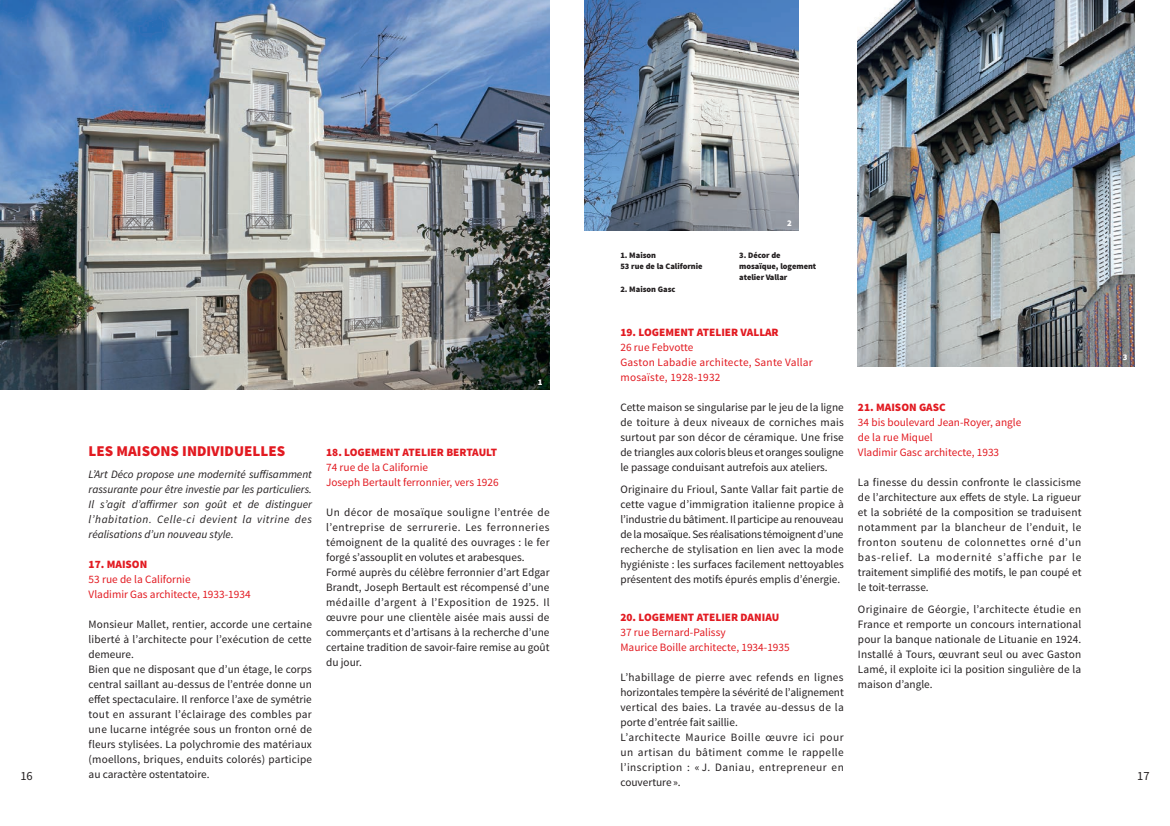
<style>
.page{position:relative;width:1170px;height:826px;background:#fff}
.page>*{position:absolute;margin:0;border:0;box-sizing:border-box;transform-origin:0 0}
.t1{font:900 15px "Source Sans Pro";color:#e21a21}
.t2{font:12.5px "Source Sans Pro";color:#231f20}
.t3{font:11.25px/15px "Source Sans Pro";letter-spacing:.005em;color:#231f20;text-align:justify}
.t4{font:11.25px/15px "Source Sans Pro";letter-spacing:.03em;color:#231f20}
.t5{font:11.25px/15px "Source Sans Pro";color:#e21a21}
.t6{font:italic 11.25px/15px "Source Sans Pro";color:#231f20;text-align:justify}
.t7{font:900 11.25px "Source Sans Pro";color:#e21a21}
.t8{font:11.25px/15px "Source Sans Pro";letter-spacing:.02em;color:#e21a21}
.t9{font:900 8.75px "Source Sans Pro";color:#fff}
.t10{font:900 8.38px/11.2px "Source Sans Pro";color:#231f20}
</style>
<div class="page">
<img style="left:0;top:0;width:549px;height:390px">
<img style="left:857px;top:0;width:277px;height:366px">
<img style="left:585px;top:0;width:213px;height:230px">
<p class="t10" style="left:620px;top:250px;width:84px">1. Maison<br>53 rue de la Californie</p>
<p class="t10" style="left:620px;top:284px;width:57px">2. Maison Gasc</p>
<p class="t9" style="left:787px;top:217px;width:6px">2</p>
<p class="t10" style="left:739px;top:250px;width:78px">3. Décor de mosaïque, logement atelier Vallar</p>
<p class="t7" style="left:620px;top:324px;width:160px">19. LOGEMENT ATELIER VALLAR</p>
<p class="t8" style="left:620px;top:339px;width:194px">26 rue Febvotte<br>Gaston Labadie architecte, Sante Vallar mosaïste, 1928-1932</p>
<p class="t3" style="left:620px;top:399px;width:225px">Cette maison se singularise par le jeu de la ligne de toiture à deux niveaux de corniches mais surtout par son décor de céramique. Une frise de triangles aux coloris bleus et oranges souligne le passage conduisant autrefois aux ateliers.</p>
<p class="t3" style="left:620px;top:482px;width:225px">Originaire du Frioul, Sante Vallar fait partie de cette vague d’immigration italienne propice à l’industrie du bâtiment. Il participe au renouveau de la mosaïque. Ses réalisations témoignent d’une recherche de stylisation en lien avec la mode hygiéniste : les surfaces facilement nettoyables présentent des motifs épurés emplis d’énergie.</p>
<p class="t7" style="left:620px;top:609px;width:160px">20. LOGEMENT ATELIER DANIAU</p>
<p class="t5" style="left:620px;top:624px;width:171px">37 rue Bernard-Palissy<br>Maurice Boille architecte, 1934-1935</p>
<p class="t4" style="left:620px;top:669px;width:225px">L’habillage de pierre avec refends en lignes horizontales tempère la sévérité de l’alignement vertical des baies. La travée au-dessus de la porte d’entrée fait saillie.<br>L’architecte Maurice Boille œuvre ici pour un artisan du bâtiment comme le rappelle l’inscription : « J. Daniau, entrepreneur en couverture ».</p>
<p class="t9" style="left:1122px;top:352px;width:6px">3</p>
<p class="t9" style="left:538px;top:376px;width:6px">1</p>
<p class="t7" style="left:857px;top:399px;width:89px">21. MAISON GASC</p>
<p class="t5" style="left:857px;top:414px;width:165px">34 bis boulevard Jean-Royer, angle de la rue Miquel<br>Vladimir Gasc architecte, 1933</p>
<p class="t3" style="left:857px;top:474px;width:225px">La finesse du dessin confronte le classicisme de l’architecture aux effets de style. La rigueur et la sobriété de la composition se traduisent notamment par la blancheur de l’enduit, le fronton soutenu de colonnettes orné d’un bas-relief. La modernité s’affiche par le traitement simplifié des motifs, le pan coupé et le toit-terrasse.</p>
<p class="t3" style="left:857px;top:602px;width:225px">Originaire de Géorgie, l’architecte étudie en France et remporte un concours international pour la banque nationale de Lituanie en 1924.<br>Installé à Tours, œuvrant seul ou avec Gaston Lamé, il exploite ici la position singulière de la maison d’angle.</p>
<h1 class="t1" style="left:89px;top:441px;width:198px">LES MAISONS INDIVIDUELLES</h1>
<p class="t6" style="left:89px;top:467px;width:225px">L’Art Déco propose une modernité suffisamment rassurante pour être investie par les particuliers.<br>Il s’agit d’affirmer son goût et de distinguer l’habitation. Celle-ci devient la vitrine des réalisations d’un nouveau style.</p>
<p class="t7" style="left:89px;top:557px;width:60px">17. MAISON</p>
<p class="t5" style="left:89px;top:572px;width:163px">53 rue de la Californie<br>Vladimir Gas architecte, 1933-1934</p>
<p class="t3" style="left:89px;top:617px;width:225px;text-align:left">Monsieur Mallet, rentier, accorde une certaine liberté à l’architecte pour l’exécution de cette demeure.<br>Bien que ne disposant que d’un étage, le corps central saillant au-dessus de l’entrée donne un effet spectaculaire. Il renforce l’axe de symétrie tout en assurant l’éclairage des combles par une lucarne intégrée sous un fronton orné de fleurs stylisées. La polychromie des matériaux (moellons, briques, enduits colorés) participe au caractère ostentatoire.</p>
<p class="t7" style="left:326px;top:444px;width:172px">18. LOGEMENT ATELIER BERTAULT</p>
<p class="t5" style="left:326px;top:459px;width:174px">74 rue de la Californie<br>Joseph Bertault ferronnier, vers 1926</p>
<p class="t3" style="left:326px;top:504px;width:225px;text-align:left">Un décor de mosaïque souligne l’entrée de l’entreprise de serrurerie. Les ferronneries témoignent de la qualité des ouvrages : le fer forgé s’assouplit en volutes et arabesques.<br>Formé auprès du célèbre ferronnier d’art Edgar Brandt, Joseph Bertault est récompensé d’une médaille d’argent à l’Exposition de 1925. Il œuvre pour une clientèle aisée mais aussi de commerçants et d’artisans à la recherche d’une certaine tradition de savoir-faire remise au goût du jour.</p>
<p class="t2" style="left:20px;top:768px;width:14px">16</p>
<p class="t2" style="left:1136px;top:768px;width:14px">17</p>
</div>
